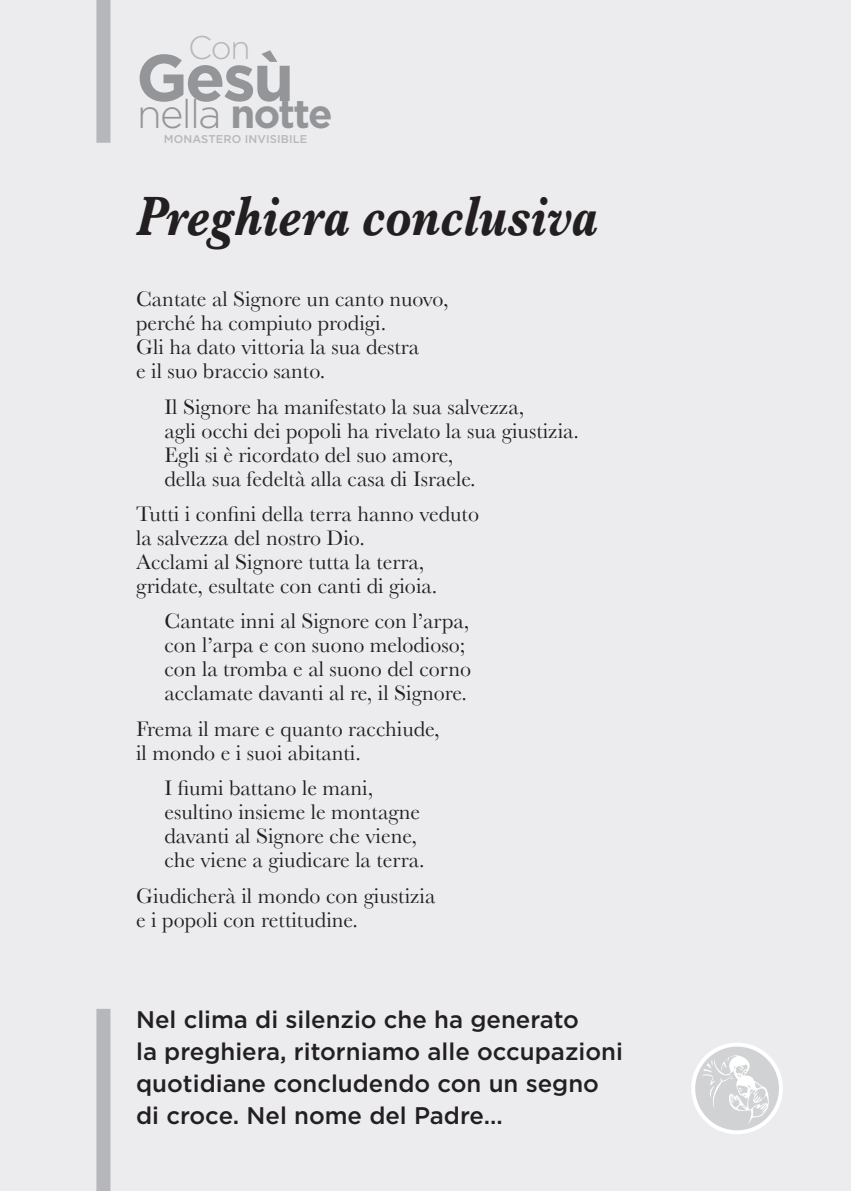
<style>
.page{position:relative;width:851px;height:1191px;background:#fff}
.page>*{position:absolute;margin:0;border:0;box-sizing:border-box;transform-origin:0 0}
.t1{font:700 65.8px "Gotham";color:#939598}
.t2{font:italic 700 58px "Baskerville";color:#231f20;scale:.82 1}
.t3{font:300 40px "Gotham";letter-spacing:-.04em;color:#939598}
.t4{font:300 32.8px "Gotham";color:#b6b7bb}
.t5{font:500 24px/32px "Gotham";color:#231f20}
.t6{font:22px/24px "Baskerville";color:#231f20}
.t7{font:500 11.2px "Gotham";letter-spacing:.01em;color:#b6b7bb}
.s1{font-weight:700}
</style>
<div class="page">
<div style="left:0;top:0;width:850px;height:1191px;background:#ececee"></div>
<svg style="left:693px;top:1044px;width:87px;height:88px"></svg>
<div style="left:691px;top:1042px;width:91px;height:92px;border:4px solid #fff;border-radius:50%"></div>
<svg style="left:701px;top:1055px;width:68px;height:68px"></svg>
<div style="left:96px;top:1008px;width:14px;height:183px;background:#b6b7bb"></div>
<div style="left:96px;top:0;width:14px;height:143px;background:#b6b7bb"></div>
<h3 class="t4" style="left:188px;top:27px;width:64px">Con</h3>
<h1 class="t1" style="left:136px;top:34px;width:159px">Gesù</h1>
<h3 class="t3" style="left:137px;top:88px;width:197px">nella <span class="s1">notte</span></h3>
<p class="t7" style="left:164px;top:131px;width:145px">MONASTERO INVISIBILE</p>
<h2 class="t2" style="left:136px;top:182px;width:564px">Preghiera conclusiva</h2>
<p class="t6" style="left:136px;top:287px;width:314px">Cantate al Signore un canto nuovo, perché ha compiuto prodigi.<br>Gli ha dato vittoria la sua destra<br>e il suo braccio santo.</p>
<p class="t6" style="left:164px;top:394px;width:416px">Il Signore ha manifestato la sua salvezza,<br>agli occhi dei popoli ha rivelato la sua giustizia.<br>Egli si è ricordato del suo amore,<br>della sua fedeltà alla casa di Israele.</p>
<p class="t6" style="left:136px;top:502px;width:344px">Tutti i confini della terra hanno veduto la salvezza del nostro Dio.<br>Acclami al Signore tutta la terra, gridate, esultate con canti di gioia.</p>
<p class="t6" style="left:164px;top:609px;width:308px">Cantate inni al Signore con l’arpa, con l’arpa e con suono melodioso; con la tromba e al suono del corno acclamate davanti al re, il Signore.</p>
<p class="t6" style="left:136px;top:716px;width:305px">Frema il mare e quanto racchiude, il mondo e i suoi abitanti.</p>
<p class="t6" style="left:164px;top:776px;width:261px">I fiumi battano le mani, esultino insieme le montagne davanti al Signore che viene, che viene a giudicare la terra.</p>
<p class="t6" style="left:136px;top:883px;width:301px">Giudicherà il mondo con giustizia e i popoli con rettitudine.</p>
<p class="t5" style="left:136px;top:1003px;width:488px">Nel clima di silenzio che ha generato<br>la preghiera, ritorniamo alle occupazioni quotidiane concludendo con un segno di croce. Nel nome del Padre…</p>
</div>
